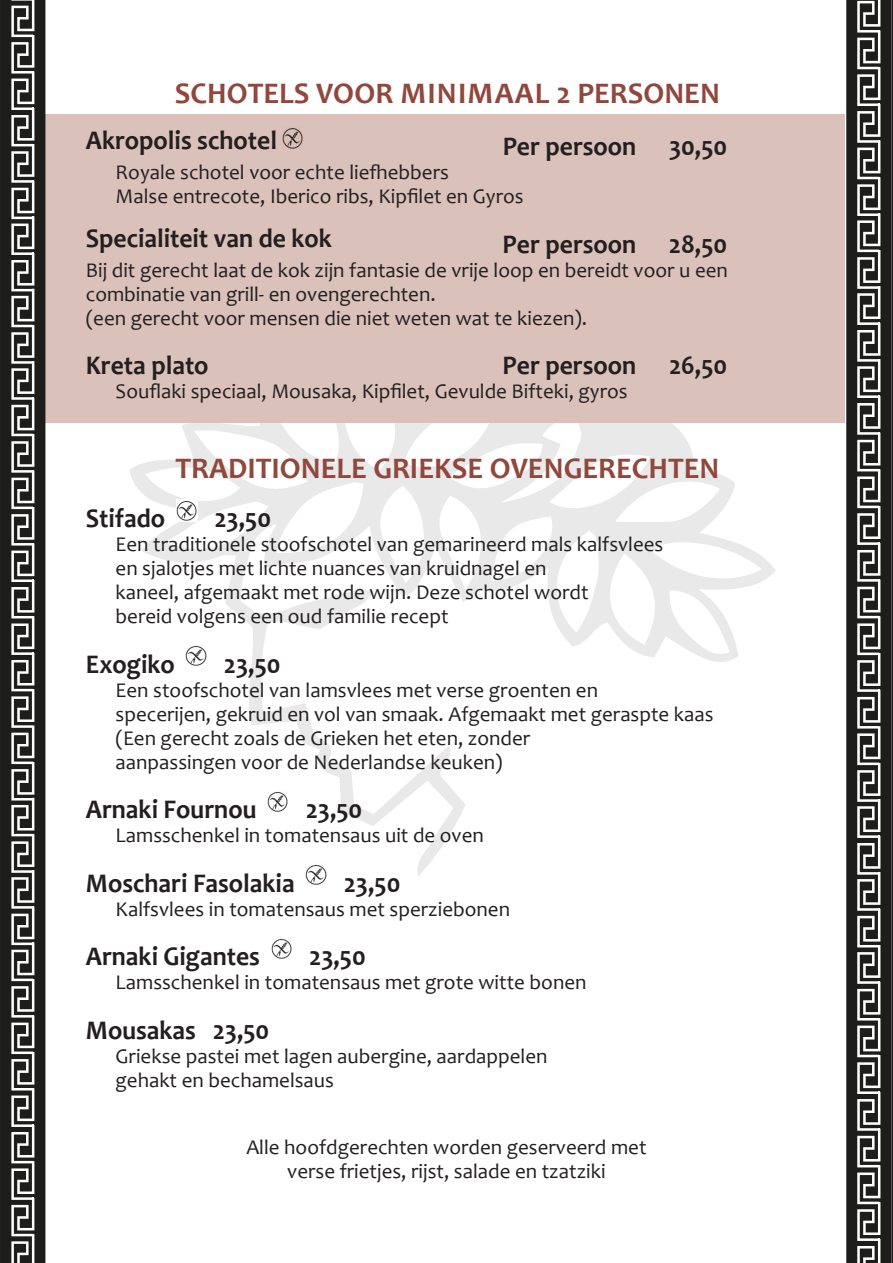
<style>
.page{position:relative;width:893px;height:1263px;background:#fff}
.page>*{position:absolute;margin:0;border:0;box-sizing:border-box;transform-origin:0 0}
.t1{font:700 30px "Candara";color:#91473c}
.t2{font:700 27px "Candara";color:#231f20;scale:.95 1}
.t3{font:21px/24px "Candara";color:#231f20;text-align:center}
</style>
<div class="page">
<svg style="left:129px;top:423px;width:647px;height:454px"></svg>
<div style="left:45px;top:115px;width:800px;height:308px;background:#dac1b9"></div>
<img style="left:283px;top:128px;width:20px;height:21px">
<img style="left:176px;top:499px;width:22px;height:22px">
<img style="left:186px;top:644px;width:21px;height:23px">
<img style="left:268px;top:790px;width:21px;height:22px">
<img style="left:306px;top:863px;width:21px;height:22px">
<img style="left:271px;top:938px;width:21px;height:21px">
<svg style="left:0;top:0;width:45px;height:1263px;background:#4d4d4c"></svg>
<svg style="left:846px;top:0;width:47px;height:1263px;background:#4e4e4d"></svg>
<p class="t1" style="left:175px;top:75px;width:547px">SCHOTELS VOOR MINIMAAL 2 PERSONEN</p>
<p class="t2" style="left:86px;top:124px;width:203px">Akropolis schotel</p>
<p class="t2" style="left:503px;top:130px;width:238px">Per persoon 30,50</p>
<p class="t3" style="left:116px;top:160px;width:335px">Royale schotel voor echte liefhebbers</p>
<p class="t3" style="left:116px;top:184px;width:410px">Malse entrecote, Iberico ribs, Kipfilet en Gyros</p>
<p class="t2" style="left:86px;top:222px;width:261px">Specialiteit van de kok</p>
<p class="t2" style="left:503px;top:228px;width:238px">Per persoon 28,50</p>
<p class="t3" style="left:86px;top:258px;width:644px">Bij dit gerecht laat de kok zijn fantasie de vrije loop en bereidt voor u een</p>
<p class="t3" style="left:86px;top:282px;width:351px">combinatie van grill- en ovengerechten.</p>
<p class="t3" style="left:86px;top:306px;width:503px">(een gerecht voor mensen die niet weten wat te kiezen).</p>
<p class="t2" style="left:86px;top:349px;width:131px">Kreta plato</p>
<p class="t2" style="left:503px;top:349px;width:238px">Per persoon 26,50</p>
<p class="t3" style="left:116px;top:379px;width:514px">Souflaki speciaal, Mousaka, Kipfilet, Gevulde Bifteki, gyros</p>
<p class="t1" style="left:175px;top:450px;width:546px">TRADITIONELE GRIEKSE OVENGERECHTEN</p>
<p class="t2" style="left:86px;top:502px;width:85px">Stifado</p>
<p class="t2" style="left:214px;top:502px;width:61px">23,50</p>
<p class="t3" style="left:116px;top:532px;width:549px">Een traditionele stoofschotel van gemarineerd mals kalfsvlees</p>
<p class="t3" style="left:116px;top:556px;width:432px">en sjalotjes met lichte nuances van kruidnagel en</p>
<p class="t3" style="left:116px;top:580px;width:475px">kaneel, afgemaakt met rode wijn. Deze schotel wordt</p>
<p class="t3" style="left:116px;top:604px;width:335px">bereid volgens een oud familie recept</p>
<p class="t2" style="left:86px;top:648px;width:95px">Exogiko</p>
<p class="t2" style="left:224px;top:648px;width:61px">23,50</p>
<p class="t3" style="left:116px;top:678px;width:484px">Een stoofschotel van lamsvlees met verse groenten en</p>
<p class="t3" style="left:116px;top:702px;width:600px">specerijen, gekruid en vol van smaak. Afgemaakt met geraspte kaas</p>
<p class="t3" style="left:116px;top:726px;width:416px">(Een gerecht zoals de Grieken het eten, zonder</p>
<p class="t3" style="left:116px;top:750px;width:388px">aanpassingen voor de Nederlandse keuken)</p>
<p class="t2" style="left:86px;top:793px;width:181px">Arnaki Fournou</p>
<p class="t2" style="left:306px;top:793px;width:61px">23,50</p>
<p class="t3" style="left:116px;top:823px;width:370px">Lamsschenkel in tomatensaus uit de oven</p>
<p class="t2" style="left:86px;top:867px;width:221px">Moschari Fasolakia</p>
<p class="t2" style="left:344px;top:867px;width:61px">23,50</p>
<p class="t3" style="left:116px;top:897px;width:396px">Kalfsvlees in tomatensaus met sperziebonen</p>
<p class="t2" style="left:86px;top:940px;width:185px">Arnaki Gigantes</p>
<p class="t2" style="left:309px;top:940px;width:61px">23,50</p>
<p class="t3" style="left:116px;top:970px;width:472px">Lamsschenkel in tomatensaus met grote witte bonen</p>
<p class="t2" style="left:86px;top:1014px;width:195px">Mousakas 23,50</p>
<p class="t3" style="left:116px;top:1044px;width:433px">Griekse pastei met lagen aubergine, aardappelen</p>
<p class="t3" style="left:116px;top:1068px;width:220px">gehakt en bechamelsaus</p>
<p class="t3" style="left:246px;top:1135px;width:402px">Alle hoofdgerechten worden geserveerd met verse frietjes, rijst, salade en tzatziki</p>
</div>
